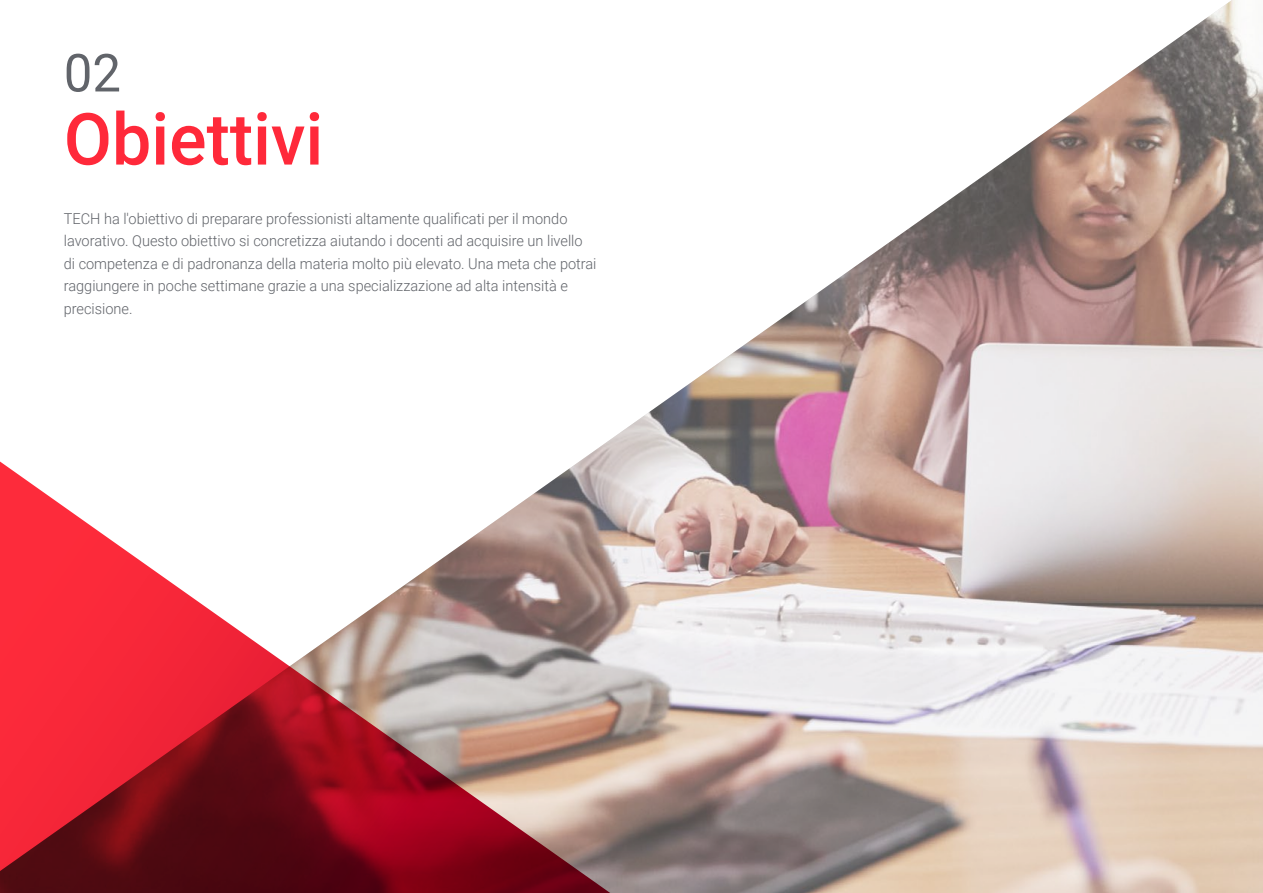
<style>
.page{position:relative;width:1263px;height:893px;background:#fff}
.page>*{position:absolute;margin:0;border:0;box-sizing:border-box;transform-origin:0 0}
.t1{font:500 72px "Roboto";color:#ff293a}
.t2{font:52.5px "Roboto";color:#61646a}
.t3{font:300 15px/22.5px "Roboto";color:#61646a}
</style>
<div class="page">
<img style="left:601px;top:0;width:662px;height:893px">
<svg style="left:0;top:446px;width:640px;height:447px"></svg>
<h2 class="t2" style="left:64px;top:36px;width:59px">02</h2>
<h1 class="t1" style="left:64px;top:89px;width:261px">Obiettivi</h1>
<p class="t3" style="left:64px;top:207px;width:534px">TECH ha l'obiettivo di preparare professionisti altamente qualificati per il mondo lavorativo. Questo obiettivo si concretizza aiutando i docenti ad acquisire un livello di competenza e di padronanza della materia molto più elevato. Una meta che potrai raggiungere in poche settimane grazie a una specializzazione ad alta intensità e precisione.</p>
</div>
